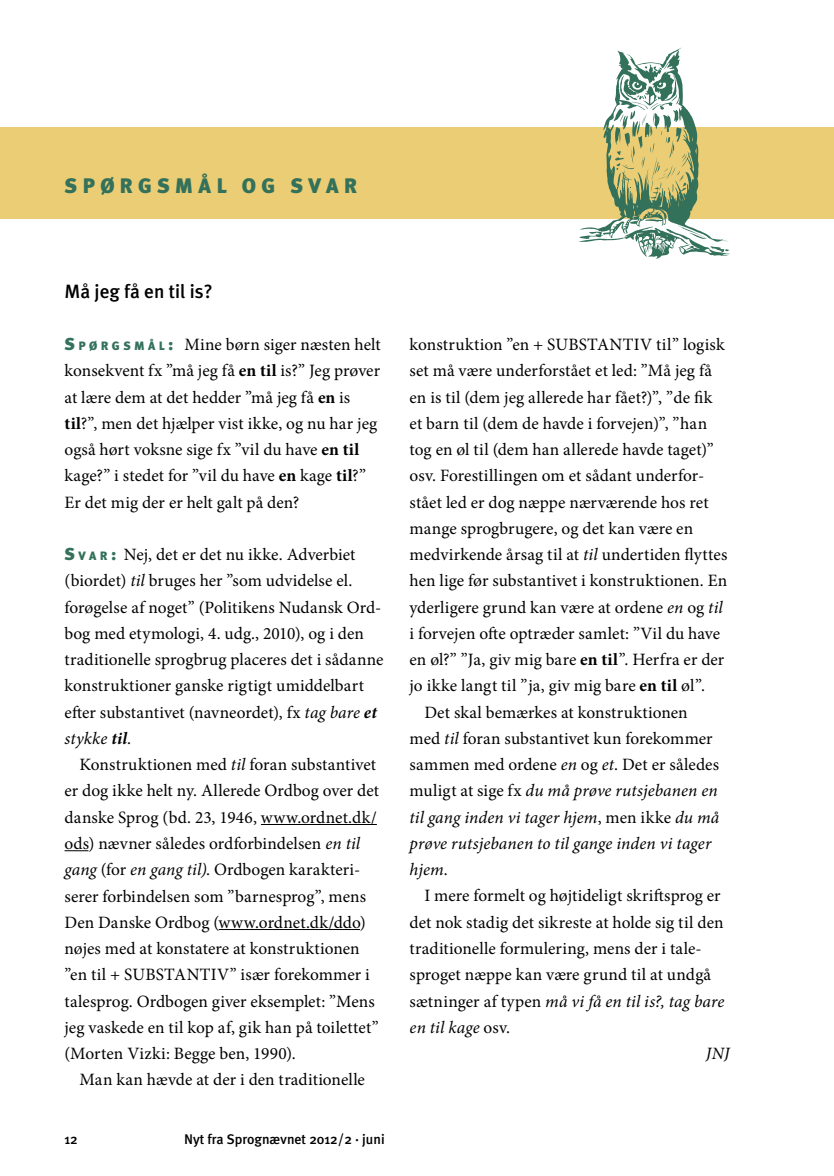
<style>
.page{position:relative;width:834px;height:1176px;background:#fff}
.page>*{position:absolute;margin:0;border:0;box-sizing:border-box;transform-origin:0 0}
.t1{font:900 21px "Meta Plus";letter-spacing:.25em;color:#34715b}
.t2{font:500 19.25px "Meta Plus";color:#000}
.t3{font:17.32px/26.2px "Minion Pro";letter-spacing:.005em;color:#000}
.t4{font:italic 17.32px "Minion Pro";letter-spacing:.005em;color:#000}
.t5{font:500 14px "Meta Plus";color:#000}
.s1{font-family:"Meta Plus";font-weight:900;color:#34715b}
.s2{font-family:"Meta Plus";font-weight:900;font-size:12.08px;color:#34715b}
.s3{font-weight:700}
.s4{font-style:italic}
.s5{font-weight:700;font-style:italic}
.s6{font-style:normal}
</style>
<div class="page">
<hr style="left:261px;top:824px;width:116px;height:1px;background:#000">
<svg style="left:64px;top:850px;width:24px;height:1px"></svg>
<hr style="left:218px;top:929px;width:142px;height:1px;background:#000">
<div style="left:0;top:127px;width:833px;height:92px;background:#ebcd75"></div>
<svg style="left:578px;top:47px;width:151px;height:212px"></svg>
<p class="t1" style="left:64px;top:173px;width:294px">SPØRGSMÅL OG SVAR</p>
<p class="t2" style="left:64px;top:280px;width:150px">Må jeg få en til is?</p>
<p class="t3" style="left:64px;top:331px;width:317px"><span class="s1">S</span> <span class="s2">P Ø R G S M Å L</span> <span class="s1">:</span> Mine børn siger næsten helt konsekvent fx ”må jeg få <span class="s3">en til</span> is?” Jeg prøver at lære dem at det hedder ”må jeg få <span class="s3">en</span> is <span class="s3">til</span>?”, men det hjælper vist ikke, og nu har jeg også hørt voksne sige fx ”vil du have <span class="s3">en til </span>kage?” i stedet for ”vil du have <span class="s3">en</span> kage <span class="s3">til</span>?” Er det mig der er helt galt på den?</p>
<p class="t3" style="left:64px;top:541px;width:320px"><span class="s1">S</span> <span class="s2">V A R</span> <span class="s1">:</span> Nej, det er det nu ikke. Adverbiet (biordet) <span class="s4">til</span> bruges her ”som udvidelse el. forøgelse af noget” (Politikens Nudansk Ord&shy;bog med etymologi, 4. udg., 2010), og i den traditionelle sprogbrug placeres det i sådanne konstruktioner ganske rigtigt umiddelbart efter substantivet (navneordet), fx <span class="s4">tag bare</span> <span class="s5">et </span><span class="s4">stykke</span> <span class="s5">til</span>.</p>
<p class="t3" style="left:64px;top:751px;width:316px;text-indent:15px">Konstruktionen med <span class="s4">til</span> foran substantivet er dog ikke helt ny. Allerede Ordbog over det danske Sprog (bd. 23, 1946, www.ordnet.dk/ ods) nævner således ordforbindelsen <span class="s4">en til gang</span> (for <span class="s4">en gang til)</span>. Ordbogen karakteri&shy;serer forbindelsen som ”barnesprog”, mens Den Danske Ordbog (www.ordnet.dk/ddo) nøjes med at konstatere at konstruktionen ”en til + SUBSTANTIV” især forekommer i talesprog. Ordbogen giver eksemplet: ”Mens jeg vaskede en til kop af, gik han på toilettet” (Morten Vizki: Begge ben, 1990).</p>
<p class="t3" style="left:79px;top:1066px;width:287px">Man kan hævde at der i den traditionelle</p>
<p class="t5" style="left:64px;top:1131px;width:15px">12</p>
<p class="t5" style="left:184px;top:1131px;width:202px">Nyt fra Sprognævnet 2012/2 · juni</p>
<p class="t3" style="left:409px;top:331px;width:316px">konstruktion ”en + SUBSTANTIV til” logisk</p>
<p class="t3" style="left:409px;top:358px;width:304px">set må være underforstået et led: ”Må jeg få</p>
<p class="t3" style="left:409px;top:384px;width:304px">en is til (dem jeg allerede har fået?)”, ”de fik</p>
<p class="t3" style="left:409px;top:410px;width:299px">et barn til (dem de havde i forvejen)”, ”han</p>
<p class="t3" style="left:409px;top:436px;width:305px">tog en øl til (dem han allerede havde taget)”</p>
<p class="t3" style="left:409px;top:463px;width:296px">osv. Forestillingen om et sådant underfor-</p>
<p class="t3" style="left:409px;top:489px;width:300px">stået led er dog næppe nærværende hos ret</p>
<p class="t3" style="left:409px;top:515px;width:285px">mange sprogbrugere, og det kan være en</p>
<p class="t3" style="left:409px;top:541px;width:319px">medvirkende årsag til at <span class="s4">til</span> undertiden flyttes</p>
<p class="t3" style="left:409px;top:568px;width:319px">hen lige før substantivet i konstruktionen. En</p>
<p class="t3" style="left:409px;top:594px;width:315px">yderligere grund kan være at ordene <span class="s4">en</span> og <span class="s4">til</span></p>
<p class="t3" style="left:409px;top:620px;width:312px">i forvejen ofte optræder samlet: ”Vil du have</p>
<p class="t3" style="left:409px;top:646px;width:316px">en øl?” ”Ja, giv mig bare <span class="s3">en til</span>”. Herfra er der</p>
<p class="t3" style="left:409px;top:673px;width:297px">jo ikke langt til ”ja, giv mig bare <span class="s3">en til</span> øl”.</p>
<p class="t3" style="left:424px;top:699px;width:265px">Det skal bemærkes at konstruktionen</p>
<p class="t3" style="left:409px;top:725px;width:304px">med <span class="s4">til</span> foran substantivet kun forekommer</p>
<p class="t3" style="left:409px;top:751px;width:311px">sammen med ordene <span class="s4">en</span> og <span class="s4">et</span>. Det er således</p>
<p class="t4" style="left:409px;top:779px;width:310px"><span class="s6">muligt at sige fx</span> du må prøve rutsjebanen en</p>
<p class="t4" style="left:409px;top:805px;width:311px">til gang inden vi tager hjem<span class="s6">, men ikke</span> du må</p>
<p class="t4" style="left:409px;top:831px;width:303px">prøve rutsjebanen to til gange inden vi tager</p>
<p class="t4" style="left:409px;top:858px;width:40px">hjem<span class="s6">.</span></p>
<p class="t3" style="left:424px;top:883px;width:298px">I mere formelt og højtideligt skriftsprog er</p>
<p class="t3" style="left:409px;top:909px;width:315px">det nok stadig det sikreste at holde sig til den</p>
<p class="t3" style="left:409px;top:935px;width:294px">traditionelle formulering, mens der i tale-</p>
<p class="t3" style="left:409px;top:961px;width:303px">sproget næppe kan være grund til at undgå</p>
<p class="t4" style="left:409px;top:989px;width:316px"><span class="s6">sætninger af typen</span> må vi få en til is?, tag bare</p>
<p class="t4" style="left:409px;top:1015px;width:102px">en til kage <span class="s6">osv.</span></p>
<p class="t4" style="left:705px;top:1041px;width:25px">JNJ</p>
</div>
